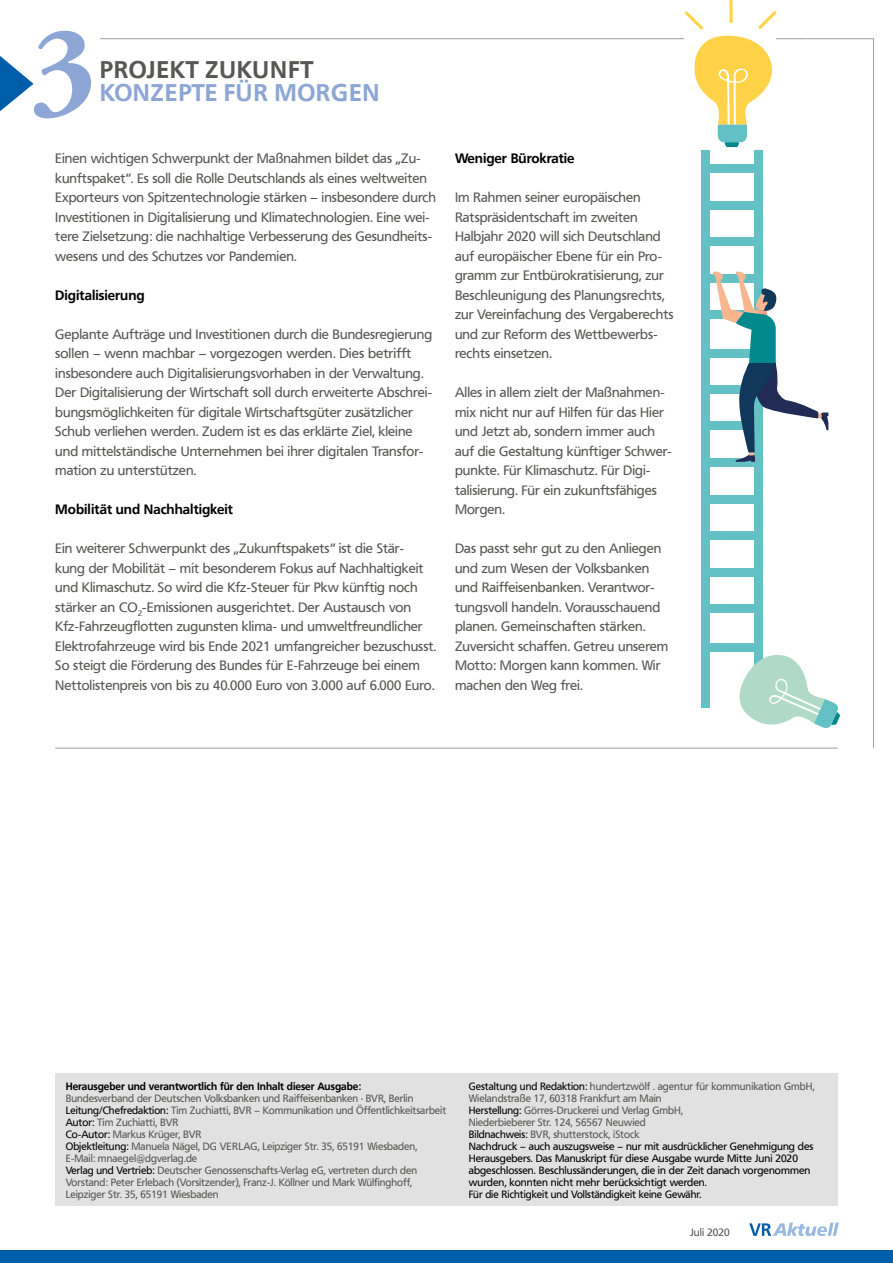
<style>
.page{position:relative;width:893px;height:1263px;background:#fff}
.page>*{position:absolute;margin:0;border:0;box-sizing:border-box;transform-origin:0 0}
.t1{font:700 126px "Adobe Garamond Pro";color:#8da6d6}
.t2{font:700 24px "Frutiger VR";letter-spacing:.02em;color:#8da6d6}
.t3{font:700 24px "Frutiger VR";letter-spacing:.03em;color:#575756}
.t4{font:13.5px/19.5px "Frutiger VR";color:#575756}
.t5{font:700 13.5px "Frutiger VR";color:#000}
.t6{font:10.5px/12px "Frutiger VR";color:#000}
.t7{font:10.5px/12px "Frutiger VR";color:#575756}
.t8{font:700 10.5px "Frutiger VR";color:#000}
.s1{color:#000}
.s2{color:#575756}
</style>
<div class="page">
<hr style="left:100px;top:38px;width:702px;height:1px;background:#9d9d9c">
<div style="left:684px;top:30px;width:92px;height:13px;background:#fff"></div>
<div style="left:701px;top:150px;width:9px;height:557px;background:#63c1c5"></div>
<div style="left:755px;top:150px;width:8px;height:557px;background:#63c1c5"></div>
<div style="left:703px;top:201px;width:58px;height:8px;background:#63c1c5"></div>
<div style="left:703px;top:165px;width:58px;height:8px;background:#63c1c5"></div>
<div style="left:703px;top:238px;width:58px;height:8px;background:#63c1c5"></div>
<div style="left:703px;top:274px;width:58px;height:8px;background:#63c1c5"></div>
<div style="left:703px;top:311px;width:58px;height:8px;background:#63c1c5"></div>
<div style="left:703px;top:349px;width:58px;height:8px;background:#63c1c5"></div>
<div style="left:703px;top:385px;width:58px;height:9px;background:#63c1c5"></div>
<div style="left:703px;top:422px;width:58px;height:8px;background:#63c1c5"></div>
<div style="left:703px;top:458px;width:58px;height:8px;background:#63c1c5"></div>
<div style="left:703px;top:495px;width:58px;height:8px;background:#63c1c5"></div>
<div style="left:703px;top:532px;width:58px;height:8px;background:#63c1c5"></div>
<div style="left:703px;top:568px;width:58px;height:8px;background:#63c1c5"></div>
<div style="left:703px;top:605px;width:58px;height:8px;background:#63c1c5"></div>
<div style="left:703px;top:643px;width:58px;height:8px;background:#63c1c5"></div>
<svg style="left:685px;top:11px;width:93px;height:136px"></svg>
<svg style="left:729px;top:0;width:4px;height:23px"></svg>
<svg style="left:712px;top:271px;width:89px;height:191px"></svg>
<svg style="left:728px;top:651px;width:73px;height:74px"></svg>
<div style="left:0;top:1250px;width:893px;height:13px;background:#005da9"></div>
<svg style="left:749px;top:1222px;width:90px;height:14px"></svg>
<hr style="left:55px;top:748px;width:783px;height:1px;background:#9d9d9c">
<svg style="left:0;top:56px;width:34px;height:55px"></svg>
<svg style="left:801px;top:38px;width:73px;height:711px"></svg>
<div style="left:55px;top:1073px;width:783px;height:133px;background:#e1e1e1"></div>
<h1 class="t1" style="left:30px;top:-2px;width:67px">3</h1>
<h2 class="t3" style="left:100px;top:56px;width:215px">PROJEKT ZUKUNFT</h2>
<h2 class="t2" style="left:100px;top:78px;width:281px">KONZEPTE FÜR MORGEN</h2>
<p class="t4" style="left:55px;top:149px;width:382px">Einen wichtigen Schwerpunkt der Maßnahmen bildet das „Zu&shy;kunftspaket“. Es soll die Rolle Deutschlands als eines weltweiten Exporteurs von Spitzentechnologie stärken – insbesondere durch Investitionen in Digitalisierung und Klimatechnologien. Eine wei&shy;tere Zielsetzung: die nachhaltige Verbesserung des Gesundheits&shy;wesens und des Schutzes vor Pandemien.</p>
<p class="t5" style="left:55px;top:287px;width:91px">Digitalisierung</p>
<p class="t4" style="left:55px;top:324px;width:379px">Geplante Aufträge und Investitionen durch die Bundesregierung sollen – wenn machbar – vorgezogen werden. Dies betrifft insbesondere auch Digitalisierungsvorhaben in der Verwaltung.<br>Der Digitalisierung der Wirtschaft soll durch erweiterte Abschrei&shy;bungsmöglichkeiten für digitale Wirtschaftsgüter zusätzlicher Schub verliehen werden. Zudem ist es das erklärte Ziel, kleine und mittelständische Unternehmen bei ihrer digitalen Transfor&shy;mation zu unterstützen.</p>
<p class="t5" style="left:55px;top:501px;width:179px">Mobilität und Nachhaltigkeit</p>
<p class="t4" style="left:55px;top:539px;width:382px">Ein weiterer Schwerpunkt des „Zukunftspakets“ ist die Stär&shy;kung der Mobilität – mit besonderem Fokus auf Nachhaltigkeit und Klimaschutz. So wird die Kfz-Steuer für Pkw künftig noch stärker an CO<sub>2</sub>-Emissionen ausgerichtet. Der Austausch von Kfz-Fahrzeugflotten zugunsten klima- und umweltfreundlicher Elektrofahrzeuge wird bis Ende 2021 umfangreicher bezuschusst.<br>So steigt die Förderung des Bundes für E-Fahrzeuge bei einem Nettolistenpreis von bis zu 40.000 Euro von 3.000 auf 6.000 Euro.</p>
<p class="t5" style="left:455px;top:150px;width:121px">Weniger Bürokratie</p>
<p class="t4" style="left:455px;top:188px;width:220px">Im Rahmen seiner europäischen Ratspräsidentschaft im zweiten Halbjahr 2020 will sich Deutschland auf europäischer Ebene für ein Pro&shy;gramm zur Entbürokratisierung, zur Beschleunigung des Planungsrechts, zur Vereinfachung des Vergaberechts und zur Reform des Wettbewerbs&shy;rechts einsetzen.</p>
<p class="t4" style="left:455px;top:383px;width:218px">Alles in allem zielt der Maßnahmen&shy;mix nicht nur auf Hilfen für das Hier und Jetzt ab, sondern immer auch auf die Gestaltung künftiger Schwer&shy;punkte. Für Klimaschutz. Für Digi&shy;talisierung. Für ein zukunftsfähiges<br>Morgen.</p>
<p class="t4" style="left:455px;top:539px;width:215px">Das passt sehr gut zu den Anliegen und zum Wesen der Volksbanken und Raiffeisenbanken. Verantwor&shy;tungsvoll handeln. Vorausschauend planen. Gemeinschaften stärken.<br>Zuversicht schaffen. Getreu unserem<br>Motto: Morgen kann kommen. Wir machen den Weg frei.</p>
<p class="t8" style="left:66px;top:1080px;width:297px">Herausgeber und verantwortlich für den Inhalt dieser Ausgabe:</p>
<p class="t7" style="left:66px;top:1092px;width:382px">Bundesverband der Deutschen Volksbanken und Raiffeisenbanken · BVR, Berlin <span class="s1">Leitung/Chefredaktion:</span> Tim Zuchiatti, BVR – Kommunikation und Öffentlichkeitsarbeit <span class="s1">Autor:</span> Tim Zuchiatti, BVR<br><span class="s1">Co-Autor:</span> Markus Krüger, BVR<br><span class="s1">Objektleitung:</span> Manuela Nägel, DG VERLAG, Leipziger Str. 35, 65191 Wiesbaden, E-Mail: mnaegel@dgverlag.de<br><span class="s1">Verlag und Vertrieb:</span> Deutscher Genossenschafts-Verlag eG, vertreten durch den Vorstand: Peter Erlebach (Vorsitzender), Franz-J. Köllner und Mark Wülfinghoff, Leipziger Str. 35, 65191 Wiesbaden</p>
<p class="t6" style="left:469px;top:1080px;width:347px">Gestaltung und Redaktion: <span class="s2">hundertzwölf . agentur für kommunikation GmbH, Wielandstraße 17, 60318 Frankfurt am Main<br></span>Herstellung: <span class="s2">Görres-Druckerei und Verlag GmbH,<br>Niederbieberer Str. 124, 56567 Neuwied<br></span>Bildnachweis: <span class="s2">BVR, shutterstock, iStock<br></span>Nachdruck – auch auszugsweise – nur mit ausdrücklicher Genehmigung des Herausgebers. Das Manuskript für diese Ausgabe wurde Mitte Juni 2020 abgeschlossen. Beschlussänderungen, die in der Zeit danach vorgenommen wurden, konnten nicht mehr berücksichtigt werden.<br>Für die Richtigkeit und Vollständigkeit keine Gewähr.</p>
<p class="t7" style="left:690px;top:1226px;width:41px">Juli 2020</p>
</div>
